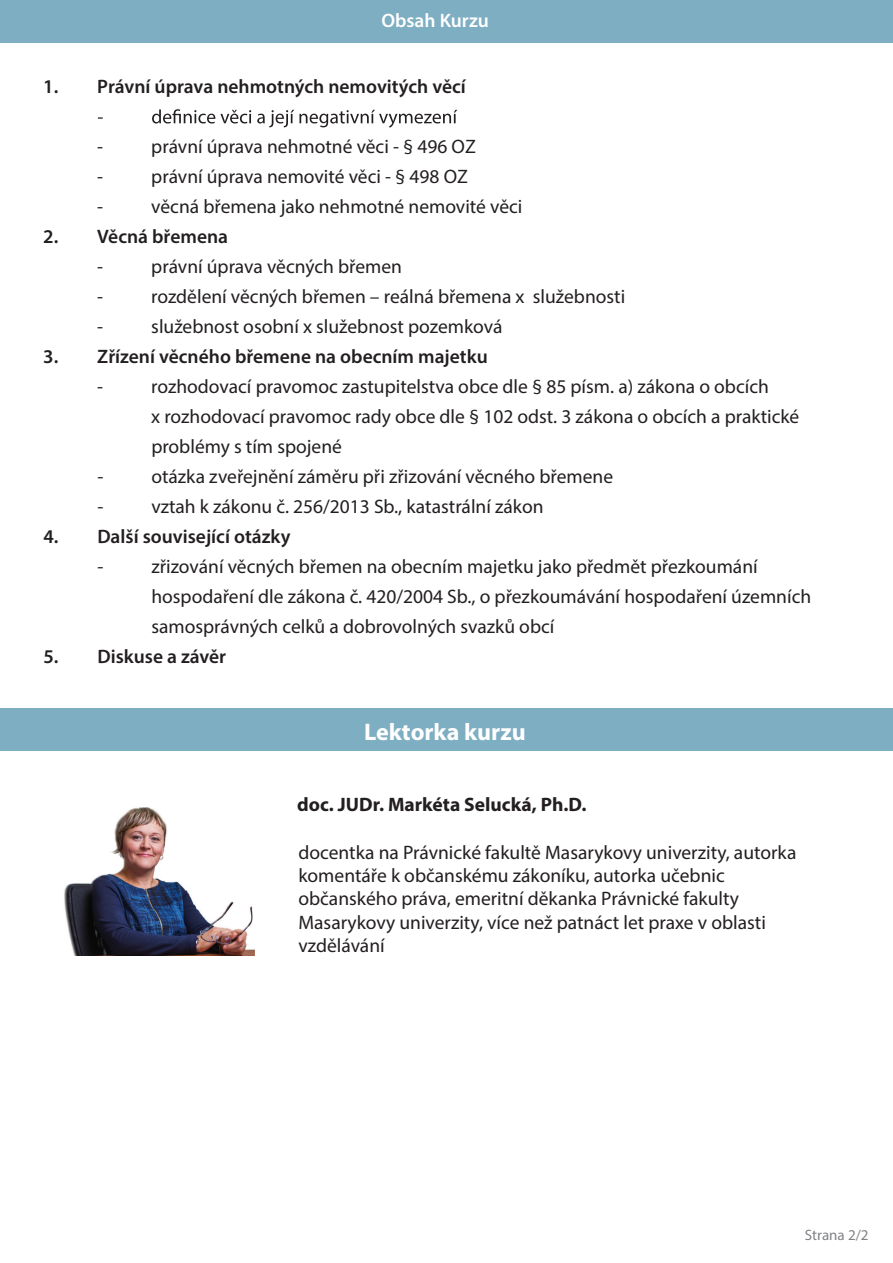
<style>
.page{position:relative;width:893px;height:1263px;background:#fff}
.page>*{position:absolute;margin:0;border:0;box-sizing:border-box;transform-origin:0 0}
.t1{font:700 24px "Myriad Pro";color:#fff}
.t2{font:19.5px/23.4px "Myriad Pro";color:#231f20}
.t3{font:600 19.5px "Myriad Pro";color:#231f20}
.t4{font:700 19.5px "Myriad Pro";color:#231f20}
.t5{font:600 19.5px "Myriad Pro";color:#fff}
.t6{font:15px "Myriad Pro";color:#808285}
</style>
<div class="page">
<div style="left:0;top:709px;width:893px;height:42px;background:#7eaec2"></div>
<div style="left:0;top:0;width:893px;height:42px;background:#7eaec2"></div>
<img style="left:64px;top:807px;width:191px;height:149px">
<svg style="left:98px;top:109px;width:359px;height:19px"></svg>
<p class="t5" style="left:381px;top:8px;width:109px">Obsah Kurzu</p>
<p class="t3" style="left:43px;top:74px;width:424px">1. Právní úprava nehmotných nemovitých věcí</p>
<p class="t2" style="left:97px;top:135px;width:7px">-</p>
<p class="t2" style="left:151px;top:135px;width:326px">právní úprava nehmotné věci - § 496 OZ</p>
<p class="t2" style="left:97px;top:165px;width:7px">-</p>
<p class="t2" style="left:151px;top:165px;width:318px">právní úprava nemovité věci - § 498 OZ</p>
<p class="t2" style="left:97px;top:195px;width:7px">-</p>
<p class="t2" style="left:151px;top:195px;width:373px">věcná břemena jako nehmotné nemovité věci</p>
<p class="t3" style="left:43px;top:224px;width:186px">2. Věcná břemena</p>
<p class="t2" style="left:97px;top:255px;width:7px">-</p>
<p class="t2" style="left:151px;top:255px;width:252px">právní úprava věcných břemen</p>
<p class="t2" style="left:97px;top:285px;width:7px">-</p>
<p class="t2" style="left:151px;top:285px;width:475px">rozdělení věcných břemen – reálná břemena x služebnosti</p>
<p class="t2" style="left:97px;top:315px;width:7px">-</p>
<p class="t2" style="left:151px;top:315px;width:353px">služebnost osobní x služebnost pozemková</p>
<p class="t3" style="left:43px;top:344px;width:446px">3. Zřízení věcného břemene na obecním majetku</p>
<p class="t2" style="left:97px;top:375px;width:7px">-</p>
<p class="t2" style="left:151px;top:371px;width:649px;line-height:30px">rozhodovací pravomoc zastupitelstva obce dle § 85 písm. a) zákona o obcích<br>x rozhodovací pravomoc rady obce dle § 102 odst. 3 zákona o obcích a praktické problémy s tím spojené</p>
<p class="t2" style="left:97px;top:465px;width:7px">-</p>
<p class="t2" style="left:151px;top:465px;width:463px">otázka zveřejnění záměru při zřizování věcného břemene</p>
<p class="t2" style="left:97px;top:495px;width:7px">-</p>
<p class="t2" style="left:151px;top:495px;width:394px">vztah k zákonu č. 256/2013 Sb., katastrální zákon</p>
<p class="t3" style="left:43px;top:524px;width:249px">4. Další související otázky</p>
<p class="t2" style="left:97px;top:555px;width:7px">-</p>
<p class="t2" style="left:151px;top:551px;width:661px;line-height:30px">zřizování věcných břemen na obecním majetku jako předmět přezkoumání hospodaření dle zákona č. 420/2004 Sb., o přezkoumávání hospodaření územních samosprávných celků a dobrovolných svazků obcí</p>
<p class="t3" style="left:43px;top:644px;width:184px">5. Diskuse a závěr</p>
<p class="t1" style="left:364px;top:716px;width:163px">Lektorka kurzu</p>
<p class="t4" style="left:297px;top:792px;width:291px">doc. JUDr. Markéta Selucká, Ph.D.</p>
<p class="t2" style="left:298px;top:840px;width:500px">docentka na Právnické fakultě Masarykovy univerzity, autorka komentáře k občanskému zákoníku, autorka učebnic občanského práva, emeritní děkanka Právnické fakulty Masarykovy univerzity, více než patnáct let praxe v oblasti vzdělávání</p>
<p class="t6" style="left:805px;top:1225px;width:65px">Strana 2/2</p>
</div>
